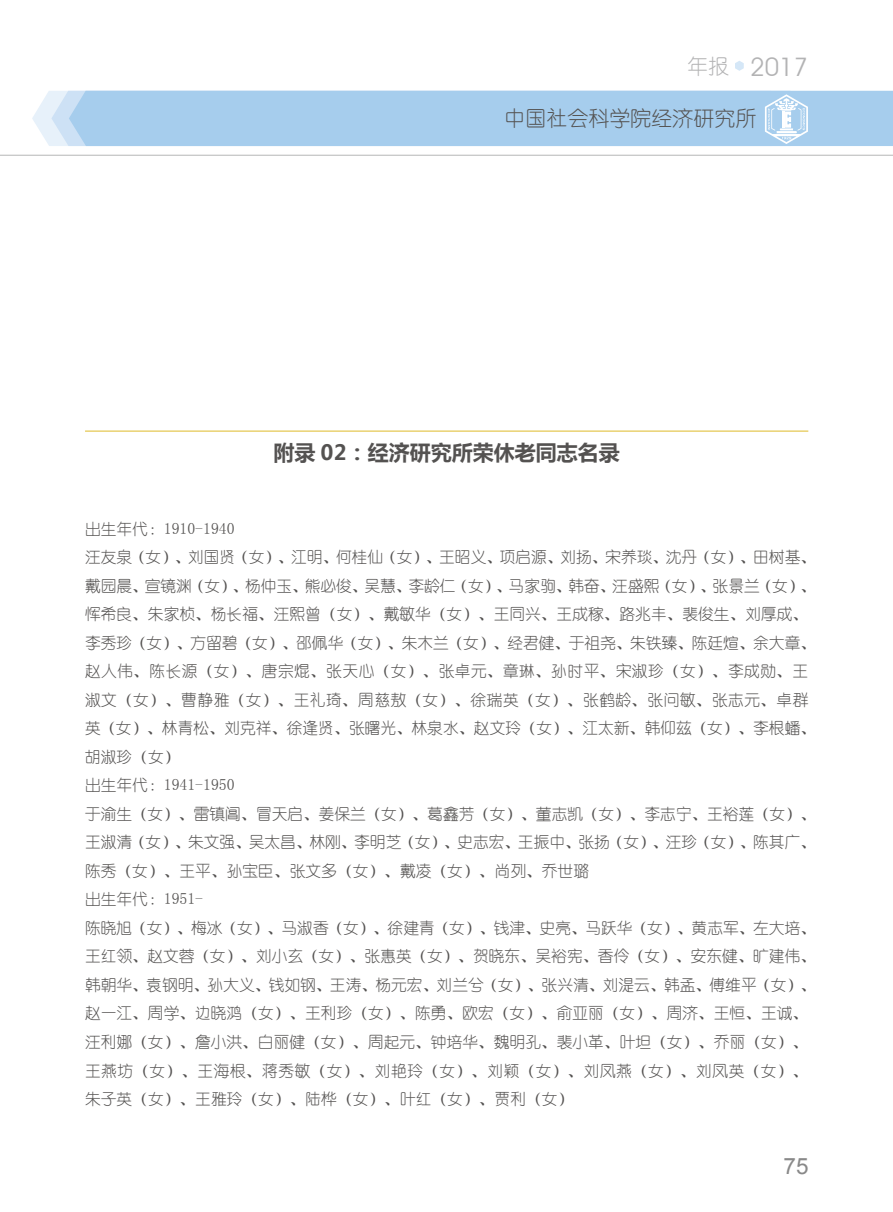
<style>
.page{position:relative;width:893px;height:1212px;background:#fff}
.page>*{position:absolute;margin:0;border:0;box-sizing:border-box;transform-origin:0 0}
.t1{font:25.5px "Avant Garde IT Cby BT";color:#b3b3b4}
.t2{font:22.5px "Arial";color:#898989}
.t3{font:700 21px "Microsoft Ya Hei";color:#545251}
.t4{font:21px "You Yuan";color:#545251}
.t5{font:15.75px/28.5px "You Yuan";color:#545251}
.s1{font-family:"You Yuan";font-size:21px}
</style>
<div class="page">
<div style="left:808px;top:91px;width:85px;height:55px;background:#a6cded"></div>
<hr style="left:0;top:155px;width:893px;height:1px;background:#b5b6b6">
<svg style="left:735px;top:61px;width:9px;height:10px"></svg>
<svg style="left:32px;top:91px;width:776px;height:55px;background:#abcfee"></svg>
<hr style="left:85px;top:431px;width:723px;height:1px;background:#e0bf35">
<h1 class="t1" style="left:687px;top:51px;width:122px"><span class="s1">年报</span> 2017</h1>
<h3 class="t4" style="left:504px;top:107px;width:253px">中国社会科学院经济研究所</h3>
<h3 class="t3" style="left:274px;top:438px;width:348px">附录 02：经济研究所荣休老同志名录</h3>
<p class="t5" style="left:85px;top:514px;width:733px">出生年代：1910-1940<br>汪友泉（女）、刘国贤（女）、江明、何桂仙（女）、王昭义、项启源、刘扬、宋养琰、沈丹（女）、田树基、戴园晨、宣镜渊（女）、杨仲玉、熊必俊、吴慧、李龄仁（女）、马家驹、韩奋、汪盛熙（女）、张景兰（女）、恽希良、朱家桢、杨长福、汪熙曾（女）、戴敏华（女）、王同兴、王成稼、路兆丰、裴俊生、刘厚成、李秀珍（女）、方留碧（女）、邵佩华（女）、朱木兰（女）、经君健、于祖尧、朱铁臻、陈廷煊、余大章、赵人伟、陈长源（女）、唐宗焜、张天心（女）、张卓元、章琳、孙时平、宋淑珍（女）、李成勋、王淑文（女）、曹静雅（女）、王礼琦、周慈敖（女）、徐瑞英（女）、张鹤龄、张问敏、张志元、卓群英（女）、林青松、刘克祥、徐逢贤、张曙光、林泉水、赵文玲（女）、江太新、韩仰兹（女）、李根蟠、胡淑珍（女）<br>出生年代：1941-1950<br>于渝生（女）、雷镇阊、冒天启、姜保兰（女）、葛鑫芳（女）、董志凯（女）、李志宁、王裕莲（女）、王淑清（女）、朱文强、吴太昌、林刚、李明芝（女）、史志宏、王振中、张扬（女）、汪珍（女）、陈其广、陈秀（女）、王平、孙宝臣、张文多（女）、戴凌（女）、尚列、乔世璐<br>出生年代：1951-<br>陈晓旭（女）、梅冰（女）、马淑香（女）、徐建青（女）、钱津、史亮、马跃华（女）、黄志军、左大培、王红领、赵文蓉（女）、刘小玄（女）、张惠英（女）、贺晓东、吴裕宪、香伶（女）、安东健、旷建伟、韩朝华、袁钢明、孙大义、钱如钢、王涛、杨元宏、刘兰兮（女）、张兴清、刘湜云、韩孟、傅维平（女）、赵一江、周学、边晓鸿（女）、王利珍（女）、陈勇、欧宏（女）、俞亚丽（女）、周济、王恒、王诚、汪利娜（女）、詹小洪、白丽健（女）、周起元、钟培华、魏明孔、裴小革、叶坦（女）、乔丽（女）、王燕坊（女）、王海根、蒋秀敏（女）、刘艳玲（女）、刘颖（女）、刘凤燕（女）、刘凤英（女）、朱子英（女）、王雅玲（女）、陆桦（女）、叶红（女）、贾利（女）</p>
<h2 class="t2" style="left:784px;top:1151px;width:27px">75</h2>
</div>
